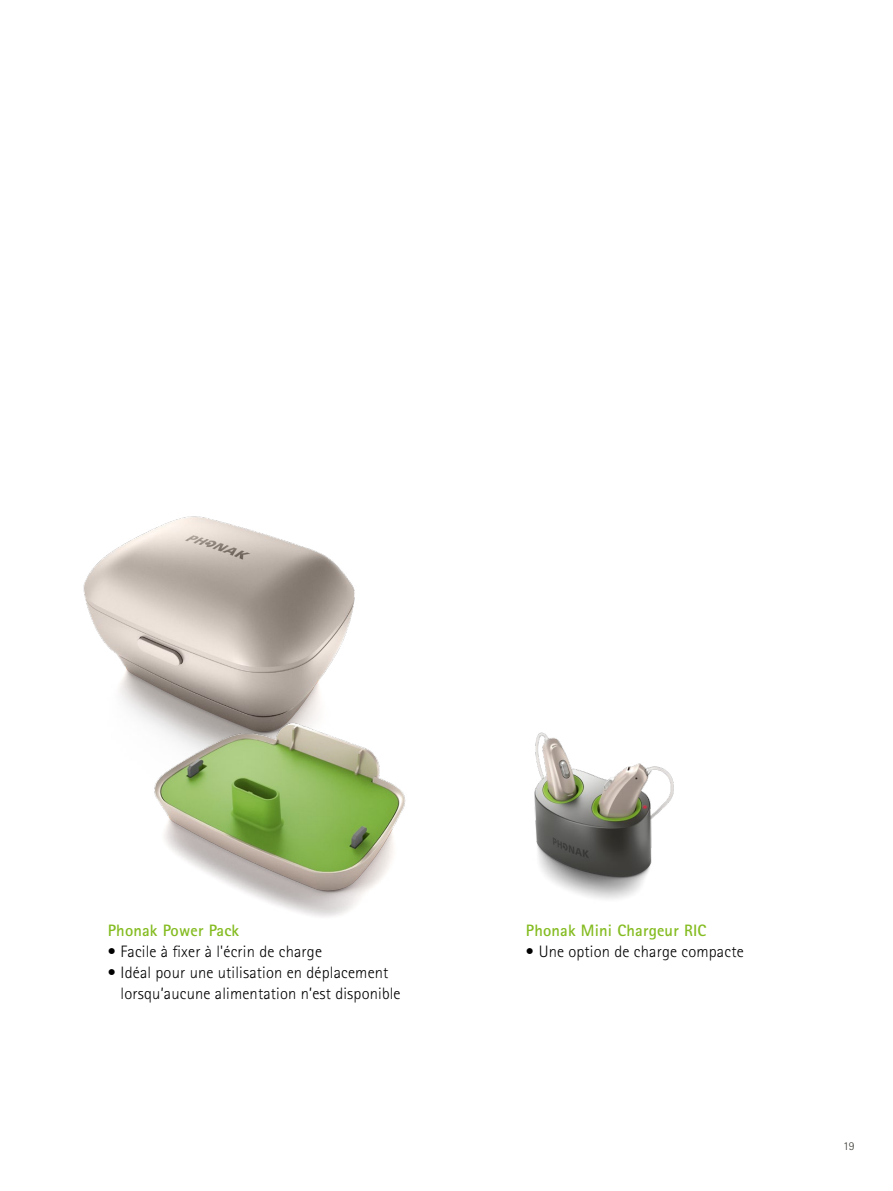
<style>
.page{position:relative;width:893px;height:1191px;background:#fff}
.page>*{position:absolute;margin:0;border:0;box-sizing:border-box;transform-origin:0 0}
.t1{font:300 16.5px/21px "Rotis Sans Serif Pro";letter-spacing:.01em;color:#000}
.PHO_Bodycopy_11pt_Bl{font:700 16.5px "Rotis Sans Serif Pro";letter-spacing:.01em;color:#85bc22}
.t2{font:300 12px "Rotis Sans Serif Pro";color:#3b3a33}
</style>
<div class="page">
<img style="left:83px;top:516px;width:272px;height:172px">
<img style="left:135px;top:688px;width:271px;height:229px">
<img style="left:534px;top:732px;width:140px;height:167px">
<img style="left:83px;top:633px;width:52px;height:79px">
<p class="PHO_Bodycopy_11pt_Bl" style="left:108px;top:920px;width:133px">Phonak Power Pack</p>
<p class="t1" style="left:108px;top:941px;width:216px">• Facile à fixer à l'écrin de charge</p>
<p class="t1" style="left:121px;top:962px;width:282px;text-indent:-13px">• Idéal pour une utilisation en déplacement lorsqu’aucune alimentation n’est disponible</p>
<p class="PHO_Bodycopy_11pt_Bl" style="left:526px;top:920px;width:182px">Phonak Mini Chargeur RIC</p>
<p class="t1" style="left:526px;top:941px;width:219px">• Une option de charge compacte</p>
<p class="t2" style="left:843px;top:1138px;width:13px">19</p>
</div>
